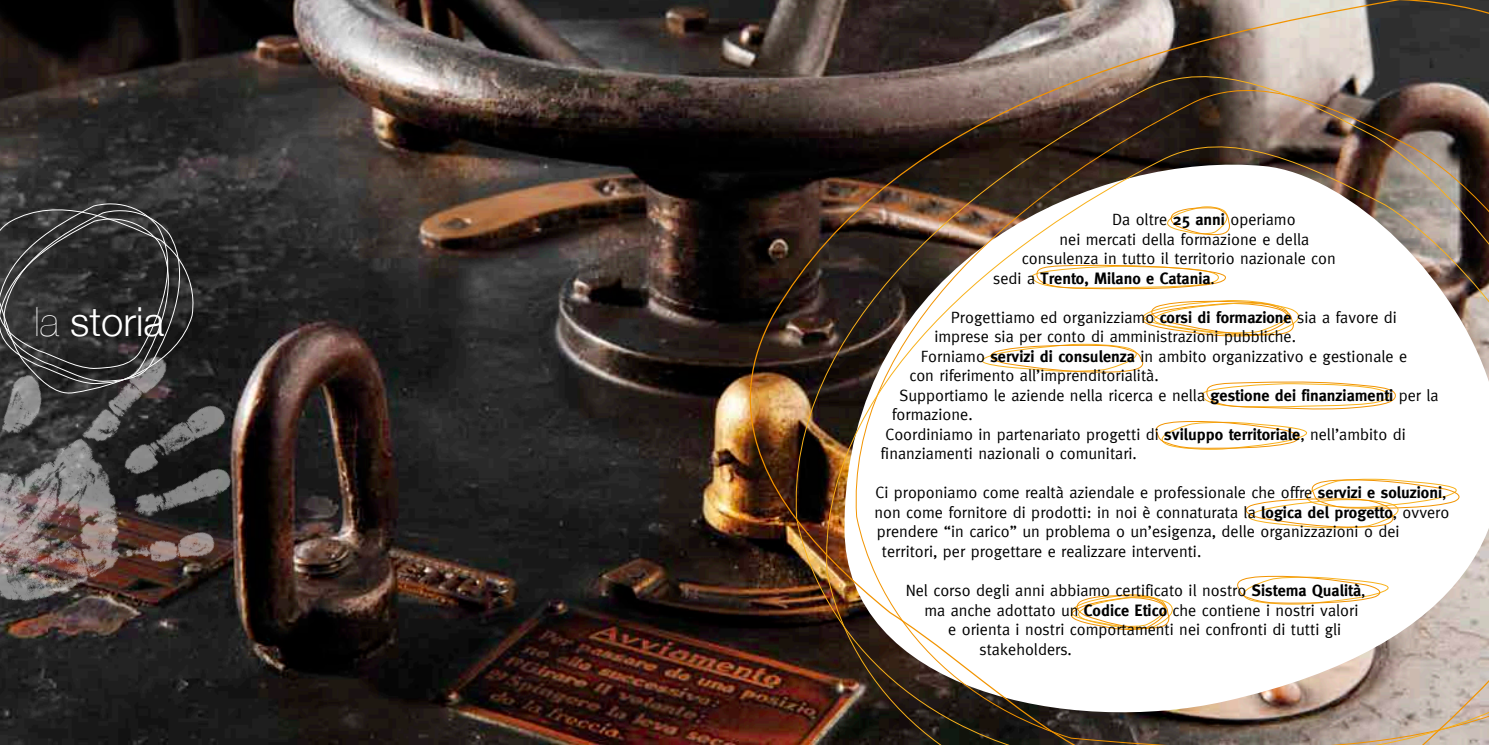
<style>
.page{position:relative;width:1489px;height:745px;background:#fff}
.page>*{position:absolute;margin:0;border:0;box-sizing:border-box;transform-origin:0 0}
.t1{font:300 40px "Helvetica Neue";color:#fff}
.t2{font:16.25px "Meta";color:#000}
.t3{font:700 16.25px "Meta";color:#000}
.s1{font-weight:200}
.s2{font-weight:700}
.s3{font-weight:400}
</style>
<div class="page">
<img style="left:0;top:0;width:721px;height:744px">
<svg style="left:0;top:194px;width:194px;height:91px;background:#383838"></svg>
<img style="left:721px;top:0;width:767px;height:744px">
<img style="left:0;top:285px;width:293px;height:398px">
<svg style="left:978px;top:344px;width:169px;height:30px"></svg>
<svg style="left:1201px;top:380px;width:194px;height:31px"></svg>
<svg style="left:1166px;top:206px;width:65px;height:31px"></svg>
<svg style="left:1151px;top:419px;width:158px;height:30px"></svg>
<svg style="left:1233px;top:573px;width:158px;height:31px"></svg>
<svg style="left:1031px;top:264px;width:195px;height:26px"></svg>
<svg style="left:1139px;top:300px;width:169px;height:36px"></svg>
<svg style="left:1069px;top:594px;width:109px;height:35px"></svg>
<svg style="left:1244px;top:477px;width:216px;height:52px"></svg>
<h1 class="t1" style="left:35px;top:296px;width:131px"><span class="s1">la</span> storia</h1>
<p class="t2" style="left:1111px;top:210px;width:185px">Da oltre <span class="s2">25 anni</span> operiamo</p>
<p class="t2" style="left:1059px;top:229px;width:251px">nei mercati della formazione e della</p>
<p class="t2" style="left:1021px;top:249px;width:315px">consulenza in tutto il territorio nazionale con</p>
<p class="t3" style="left:993px;top:268px;width:223px"><span class="s3">sedi a</span> Trento, Milano e Catania<span class="s3">.</span></p>
<p class="t2" style="left:950px;top:307px;width:448px">Progettiamo ed organizziamo <span class="s2">corsi di formazione</span> sia a favore di</p>
<p class="t2" style="left:934px;top:327px;width:363px">imprese sia per conto di amministrazioni pubbliche.</p>
<p class="t2" style="left:920px;top:346px;width:488px">Forniamo <span class="s2">servizi di consulenza</span> in ambito organizzativo e gestionale e</p>
<p class="t2" style="left:909px;top:366px;width:251px">con riferimento all’imprenditorialità.</p>
<p class="t2" style="left:899px;top:385px;width:540px">Supportiamo le aziende nella ricerca e nella <span class="s2">gestione dei finanziamenti</span> per la</p>
<p class="t2" style="left:891px;top:405px;width:82px">formazione.</p>
<p class="t2" style="left:885px;top:424px;width:521px">Coordiniamo in partenariato progetti di <span class="s2">sviluppo territoriale</span>, nell’ambito di</p>
<p class="t2" style="left:880px;top:444px;width:258px">finanziamenti nazionali o comunitari.</p>
<p class="t2" style="left:875px;top:483px;width:572px">Ci proponiamo come realtà aziendale e professionale che offre <span class="s2">servizi e soluzioni</span>,</p>
<p class="t2" style="left:874px;top:502px;width:576px">non come fornitore di prodotti: in noi è connaturata la <span class="s2">logica del progetto</span>, ovvero</p>
<p class="t2" style="left:876px;top:522px;width:524px">prendere “in carico” un problema o un’esigenza, delle organizzazioni o dei</p>
<p class="t2" style="left:881px;top:541px;width:321px">territori, per progettare e realizzare interventi.</p>
<p class="t2" style="left:905px;top:580px;width:461px">Nel corso degli anni abbiamo certificato il nostro <span class="s2">Sistema Qualità</span>,</p>
<p class="t2" style="left:924px;top:600px;width:435px">ma anche adottato un <span class="s2">Codice Etico</span> che contiene i nostri valori</p>
<p class="t2" style="left:948px;top:619px;width:394px">e orienta i nostri comportamenti nei confronti di tutti gli</p>
<p class="t2" style="left:979px;top:639px;width:94px">stakeholders.</p>
</div>
